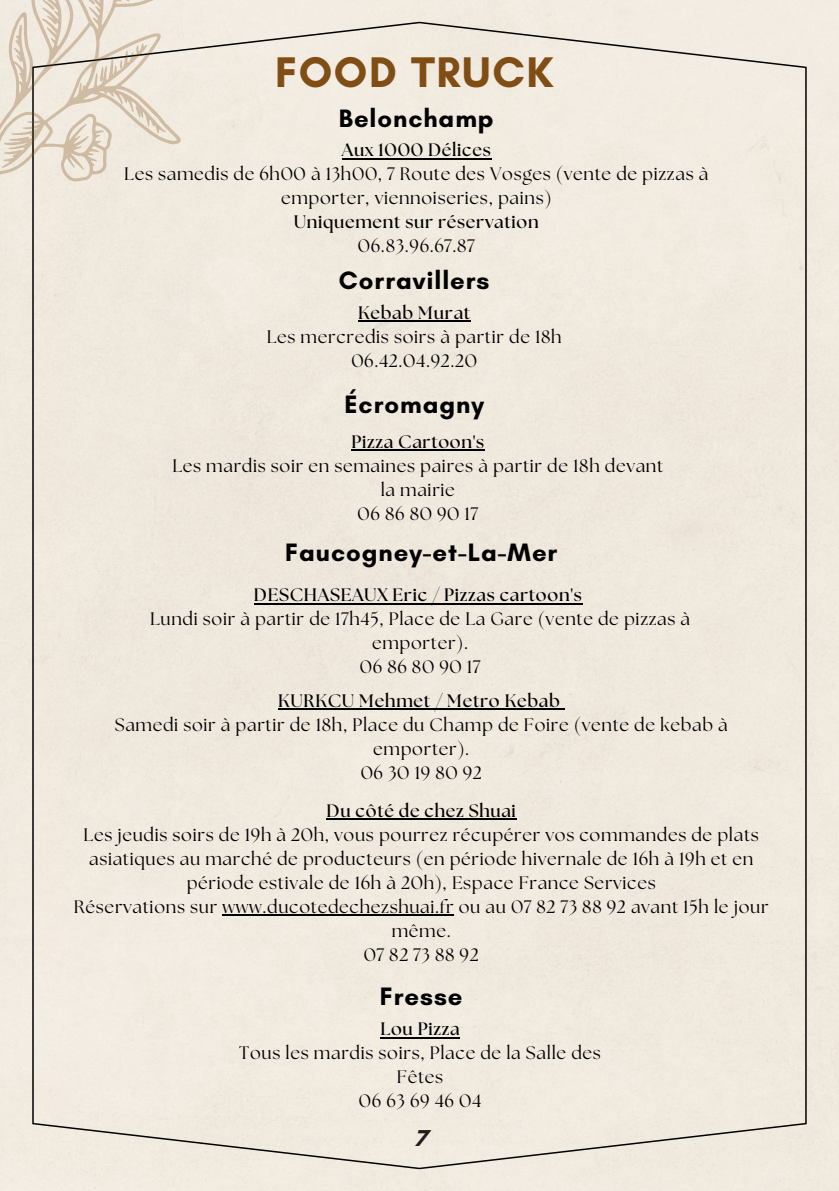
<style>
.page{position:relative;width:839px;height:1191px;background:#fff}
.page>*{position:absolute;margin:0;border:0;box-sizing:border-box;transform-origin:0 0}
.t1{font:700 43.6px "Glacial Indifference";letter-spacing:.035em;color:#804e15}
.t2{font:700 25.6px "Glacial Indifference";letter-spacing:.035em;color:#000}
.t3{font:700 23.4px "Glacial Indifference";color:#1d1d1b}
.t4{font:18px/24px "The Seasons";letter-spacing:.035em;color:#000;text-align:center}
.t5{font:700 18px "The Seasons";letter-spacing:.035em;color:#000}
</style>
<div class="page">
<div style="left:0;top:0;width:838px;height:1191px;background:#f1eadf"></div>
<div style="left:32px;top:22px;width:774px;height:1147px;background:#f0e9de"></div>
<svg style="left:0;top:0;width:197px;height:203px;background:#e7ded0"></svg>
<svg style="left:81px;top:0;width:14px;height:4px"></svg>
<svg style="left:43px;top:0;width:11px;height:10px"></svg>
<svg style="left:100px;top:66px;width:4px;height:16px"></svg>
<svg style="left:120px;top:60px;width:2px;height:9px"></svg>
<hr style="left:358px;top:320px;width:113px;height:2px;background:#000">
<hr style="left:351px;top:449px;width:134px;height:2px;background:#000">
<hr style="left:254px;top:603px;width:328px;height:1px;background:#000">
<hr style="left:278px;top:709px;width:282px;height:1px;background:#000">
<hr style="left:326px;top:818px;width:190px;height:2px;background:#000">
<hr style="left:222px;top:914px;width:232px;height:2px;background:#000">
<hr style="left:342px;top:158px;width:149px;height:1px;background:#000">
<hr style="left:380px;top:1037px;width:80px;height:1px;background:#000">
<h1 class="t1" style="left:275px;top:45px;width:279px">FOOD TRUCK</h1>
<h2 class="t2" style="left:339px;top:103px;width:156px">Belonchamp</h2>
<p class="t5" style="left:342px;top:142px;width:150px">Aux 1000 Délices</p>
<p class="t4" style="left:124px;top:163px;width:585px">Les samedis de 6h00 à 13h00, 7 Route des Vosges (vente de pizzas à emporter, viennoiseries, pains)</p>
<p class="t5" style="left:294px;top:214px;width:246px">Uniquement sur réservation</p>
<p class="t4" style="left:358px;top:235px;width:118px">06.83.96.67.87</p>
<h2 class="t2" style="left:339px;top:264px;width:152px">Corravillers</h2>
<p class="t5" style="left:358px;top:304px;width:114px">Kebab Murat</p>
<p class="t4" style="left:267px;top:326px;width:296px">Les mercredis soirs à partir de 18h<br>06.42.04.92.20</p>
<h2 class="t2" style="left:344px;top:389px;width:141px">Écromagny</h2>
<p class="t5" style="left:351px;top:434px;width:134px">Pizza Cartoon's</p>
<p class="t4" style="left:172px;top:455px;width:492px">Les mardis soir en semaines paires à partir de 18h devant la mairie<br>06 86 80 90 17</p>
<h2 class="t2" style="left:285px;top:536px;width:274px">Faucogney-et-La-Mer</h2>
<p class="t5" style="left:254px;top:587px;width:329px">DESCHASEAUX Eric / Pizzas cartoon's</p>
<p class="t4" style="left:150px;top:608px;width:541px">Lundi soir à partir de 17h45, Place de La Gare (vente de pizzas à emporter).<br>06 86 80 90 17</p>
<p class="t5" style="left:278px;top:693px;width:283px">KURKCU Mehmet / Metro Kebab</p>
<p class="t4" style="left:115px;top:714px;width:614px">Samedi soir à partir de 18h, Place du Champ de Foire (vente de kebab à emporter).<br>06 30 19 80 92</p>
<p class="t5" style="left:326px;top:802px;width:191px">Du côté de chez Shuai</p>
<p class="t4" style="left:74px;top:824px;width:696px">Les jeudis soirs de 19h à 20h, vous pourrez récupérer vos commandes de plats asiatiques au marché de producteurs (en période hivernale de 16h à 19h et en période estivale de 16h à 20h), Espace France Services<br>Réservations sur www.ducotedechezshuai.fr ou au 07 82 73 88 92 avant 15h le jour même.<br>07 82 73 88 92</p>
<h2 class="t2" style="left:380px;top:981px;width:84px">Fresse</h2>
<p class="t5" style="left:380px;top:1021px;width:81px">Lou Pizza</p>
<p class="t4" style="left:239px;top:1042px;width:363px">Tous les mardis soirs, Place de la Salle des<br>Fêtes<br>06 63 69 46 04</p>
<p class="t3" style="left:415px;top:1124px;width:14px">7</p>
</div>
